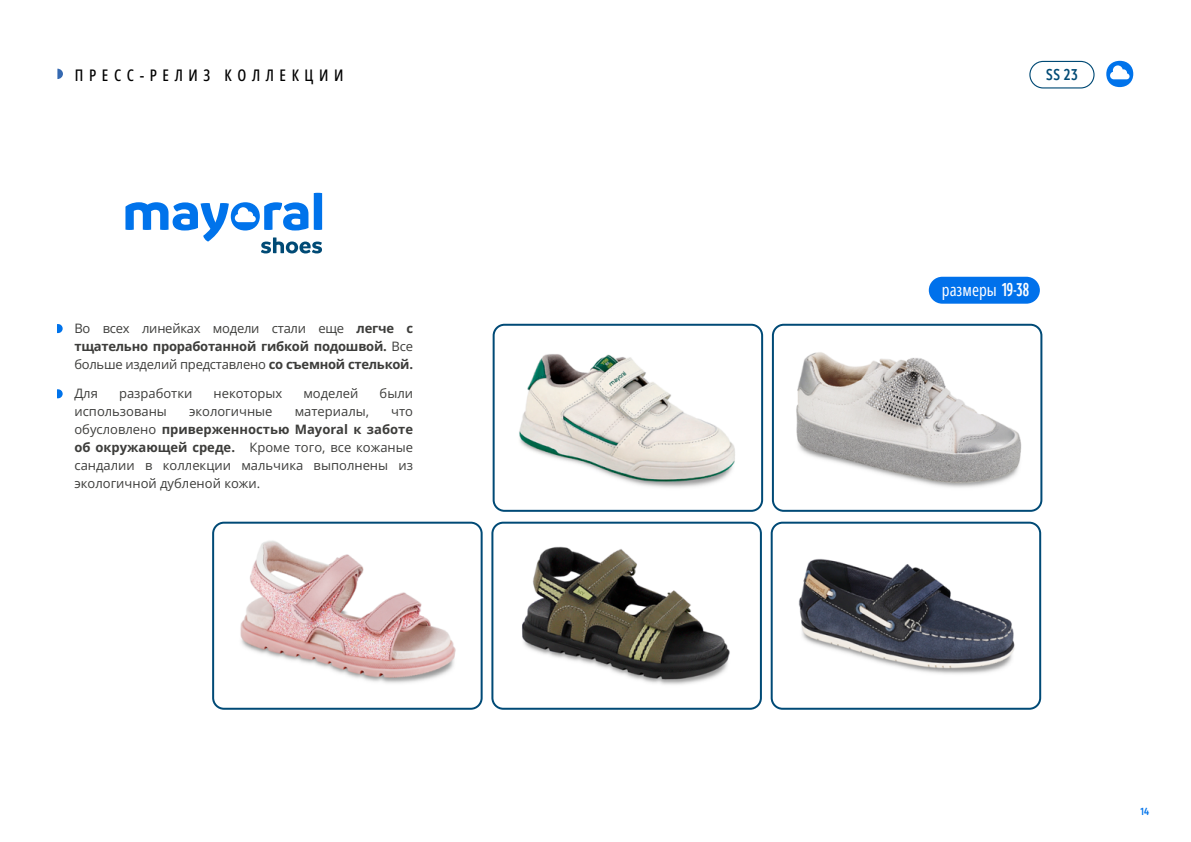
<style>
.page{position:relative;width:1191px;height:842px;background:#fff}
.page>*{position:absolute;margin:0;border:0;box-sizing:border-box;transform-origin:0 0}
.t1{font:17px "Open Sans Condensed";color:#fff}
.t2{font:600 condensed 17px "Branding SF";color:#004a75}
.t3{font:500 16px "Open Sans Condensed";letter-spacing:.35em;color:#000}
.t4{font:13px/18px "Open Sans";color:#3d3d3b;text-align:justify}
.t5{font:700 13px/18px "Open Sans";letter-spacing:-.02em;color:#3d3d3b;text-align:justify}
.t6{font:600 condensed 11px "Branding SF";color:#0073eb}
.s1{font-weight:400}
.s2{font-weight:700}
.s3{font-family:"Branding SF Cmp";font-weight:600;font-size:20px}
</style>
<div class="page">
<div style="left:1029px;top:61px;width:65px;height:28px;border:1px solid #004a75;border-radius:13px"></div>
<svg style="left:1106px;top:61px;width:27px;height:26px"></svg>
<svg style="left:57px;top:69px;width:6px;height:10px"></svg>
<svg style="left:57px;top:324px;width:6px;height:9px"></svg>
<svg style="left:57px;top:389px;width:6px;height:9px"></svg>
<img style="left:500px;top:354px;width:235px;height:155px">
<div style="left:492px;top:324px;width:271px;height:188px;border:2px solid #004a76;border-radius:11px"></div>
<svg style="left:125px;top:193px;width:197px;height:60px"></svg>
<img style="left:777px;top:325px;width:264px;height:184px">
<div style="left:772px;top:324px;width:270px;height:188px;border:2px solid #004a76;border-radius:11px"></div>
<img style="left:522px;top:546px;width:208px;height:139px">
<div style="left:491px;top:522px;width:271px;height:188px;border:2px solid #004a76;border-radius:11px"></div>
<img style="left:798px;top:559px;width:217px;height:115px">
<div style="left:770px;top:522px;width:271px;height:188px;border:2px solid #004a76;border-radius:11px"></div>
<img style="left:240px;top:540px;width:216px;height:143px">
<div style="left:212px;top:522px;width:270px;height:188px;border:2px solid #004a76;border-radius:11px"></div>
<div style="left:928px;top:277px;width:111px;height:27px;background:#0071eb;border-radius:13px"></div>
<p class="t3" style="left:75px;top:64px;width:270px">ПРЕСС-РЕЛИЗ КОЛЛЕКЦИИ</p>
<h1 class="t2" style="left:1046px;top:66px;width:33px">SS 23</h1>
<p class="t5" style="left:74px;top:319px;width:340px"><span class="s1">Во всех линейках модели стали еще</span> легче с тщательно проработанной гибкой подошвой. <span class="s1">Все больше изделий представлено</span> со съемной стелькой.</p>
<p class="t4" style="left:74px;top:384px;width:25px">Для</p>
<p class="t4" style="left:119px;top:384px;width:75px">разработки</p>
<p class="t4" style="left:213px;top:384px;width:70px">некоторых</p>
<p class="t4" style="left:303px;top:384px;width:57px">моделей</p>
<p class="t4" style="left:379px;top:384px;width:35px">были</p>
<p class="t4" style="left:74px;top:402px;width:94px">использованы</p>
<p class="t4" style="left:189px;top:402px;width:85px">экологичные</p>
<p class="t4" style="left:295px;top:402px;width:76px">материалы,</p>
<p class="t4" style="left:74px;top:402px;width:340px;text-indent:317px">что обусловлено <span class="s2">приверженностью Mayoral к заботе об окружающей среде.</span> Кроме того, все кожаные сандалии в коллекции мальчика выполнены из экологичной дубленой кожи.</p>
<h1 class="t1" style="left:942px;top:278px;width:89px">размеры <span class="s3">19-38</span></h1>
<p class="t6" style="left:1140px;top:805px;width:10px">14</p>
</div>
